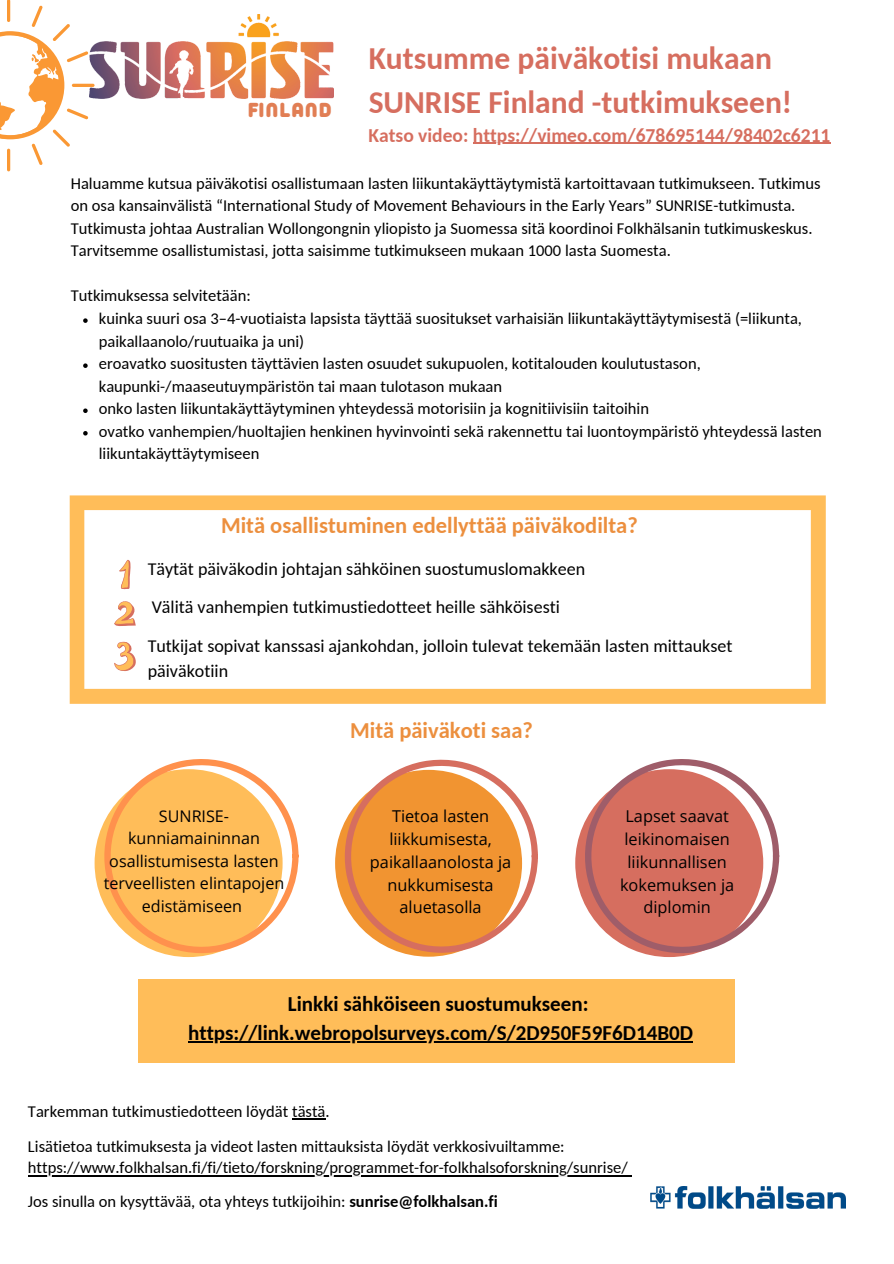
<style>
.page{position:relative;width:894px;height:1264px;background:#fff}
.page>*{position:absolute;margin:0;border:0;box-sizing:border-box;transform-origin:0 0}
.t1{font:700 31.5px "Carlito";color:#d66e5f}
.t2{font:700 22.5px "Carlito";color:#ec8f3e}
.t3{font:900 22.05px "Arista Pro";color:#e17e54}
.t4{font:700 21px "Carlito";color:#000}
.t5{font:700 19.5px "Carlito";color:#d66e5f}
.t6{font:18px/25.5px "Carlito";color:#000}
.t7{font:16.5px/22.5px "Carlito";color:#000}
.t8{font:16.35px/22.8px "Open Sans";color:#000;text-align:center}
.t9{font:16.05px/22.5px "Open Sans";color:#000;text-align:center}
.s1{font-weight:700}
</style>
<div class="page">
<svg style="left:70px;top:495px;width:755px;height:208px"></svg>
<svg style="left:119px;top:560px;width:11px;height:29px"></svg>
<svg style="left:114px;top:601px;width:22px;height:25px"></svg>
<hr style="left:72px;top:84px;width:22px;height:3px;background:#fa9834;border-radius:2px">
<hr style="left:7px;top:0;width:3px;height:22px;background:#fa9834;border-radius:2px">
<hr style="left:7px;top:149px;width:3px;height:22px;background:#fa9834;border-radius:2px">
<svg style="left:0;top:5px;width:88px;height:160px"></svg>
<img style="left:89px;top:14px;width:245px;height:85px">
<svg style="left:114px;top:641px;width:22px;height:30px"></svg>
<svg style="left:104px;top:759px;width:194px;height:194px"></svg>
<svg style="left:344px;top:759px;width:193px;height:194px"></svg>
<svg style="left:584px;top:759px;width:195px;height:194px"></svg>
<div style="left:138px;top:979px;width:596px;height:83px;background:#ffbd59"></div>
<svg style="left:83px;top:318px;width:5px;height:5px"></svg>
<svg style="left:83px;top:363px;width:5px;height:5px"></svg>
<svg style="left:83px;top:408px;width:5px;height:5px"></svg>
<svg style="left:83px;top:431px;width:5px;height:4px"></svg>
<hr style="left:292px;top:1118px;width:33px;height:2px;background:#000">
<hr style="left:28px;top:1174px;width:599px;height:2px;background:#000">
<hr style="left:188px;top:1041px;width:505px;height:1px;background:#000">
<img style="left:650px;top:1186px;width:194px;height:22px">
<hr style="left:473px;top:143px;width:357px;height:1px;background:#d66e5f">
<p class="t3" style="left:247px;top:102px;width:86px">FINLAND</p>
<p class="t1" style="left:368px;top:45px;width:405px">Kutsumme päiväkotisi mukaan</p>
<p class="t1" style="left:368px;top:89px;width:425px">SUNRISE Finland -tutkimukseen!</p>
<p class="t5" style="left:368px;top:127px;width:463px">Katso video: https://vimeo.com/678695144/98402c6211</p>
<p class="t7" style="left:71px;top:173px;width:751px">Haluamme kutsua päiväkotisi osallistumaan lasten liikuntakäyttäytymistä kartoittavaan tutkimukseen. Tutkimus on osa kansainvälistä “International Study of Movement Behaviours in the Early Years” SUNRISE-tutkimusta.<br>Tutkimusta johtaa Australian Wollongongnin yliopisto ja Suomessa sitä koordinoi Folkhälsanin tutkimuskeskus.<br>Tarvitsemme osallistumistasi, jotta saisimme tutkimukseen mukaan 1000 lasta Suomesta.</p>
<p class="t7" style="left:71px;top:286px;width:181px">Tutkimuksessa selvitetään:</p>
<p class="t7" style="left:99px;top:308px;width:704px">kuinka suuri osa 3–4-vuotiaista lapsista täyttää suositukset varhaisiän liikuntakäyttäytymisestä (=liikunta, paikallaanolo/ruutuaika ja uni)</p>
<p class="t7" style="left:99px;top:354px;width:603px">eroavatko suositusten täyttävien lasten osuudet sukupuolen, kotitalouden koulutustason, kaupunki-/maaseutuympäristön tai maan tulotason mukaan</p>
<p class="t7" style="left:99px;top:399px;width:551px">onko lasten liikuntakäyttäytyminen yhteydessä motorisiin ja kognitiivisiin taitoihin</p>
<p class="t7" style="left:99px;top:421px;width:724px">ovatko vanhempien/huoltajien henkinen hyvinvointi sekä rakennettu tai luontoympäristö yhteydessä lasten liikuntakäyttäytymiseen</p>
<p class="t2" style="left:221px;top:516px;width:418px">Mitä osallistuminen edellyttää päiväkodilta?</p>
<p class="t6" style="left:148px;top:558px;width:439px">Täytät päiväkodin johtajan sähköinen suostumuslomakkeen</p>
<p class="t6" style="left:152px;top:596px;width:409px">Välitä vanhempien tutkimustiedotteet heille sähköisesti</p>
<p class="t6" style="left:148px;top:634px;width:586px">Tutkijat sopivat kanssasi ajankohdan, jolloin tulevat tekemään lasten mittaukset päiväkotiin</p>
<p class="t2" style="left:350px;top:721px;width:184px">Mitä päiväkoti saa?</p>
<p class="t9" style="left:104px;top:804px;width:182px">SUNRISE&shy;kunniamaininnan osallistumisesta lasten terveellisten elintapojen edistämiseen</p>
<p class="t8" style="left:370px;top:804px;width:143px">Tietoa lasten liikkumisesta, paikallaanolosta ja nukkumisesta aluetasolla</p>
<p class="t8" style="left:619px;top:804px;width:116px">Lapset saavat leikinomaisen liikunnallisen kokemuksen ja diplomin</p>
<p class="t4" style="left:288px;top:995px;width:302px">Linkki sähköiseen suostumukseen:</p>
<p class="t4" style="left:188px;top:1024px;width:506px">https://link.webropolsurveys.com/S/2D950F59F6D14B0D</p>
<p class="t7" style="left:28px;top:1101px;width:303px">Tarkemman tutkimustiedotteen löydät tästä.</p>
<p class="t7" style="left:28px;top:1136px;width:601px;line-height:21.8px">Lisätietoa tutkimuksesta ja videot lasten mittauksista löydät verkkosivuiltamme: https://www.folkhalsan.fi/fi/tieto/forskning/programmet-for-folkhalsoforskning/sunrise/</p>
<p class="t7" style="left:28px;top:1191px;width:471px">Jos sinulla on kysyttävää, ota yhteys tutkijoihin: <span class="s1">sunrise@folkhalsan.fi</span></p>
</div>
